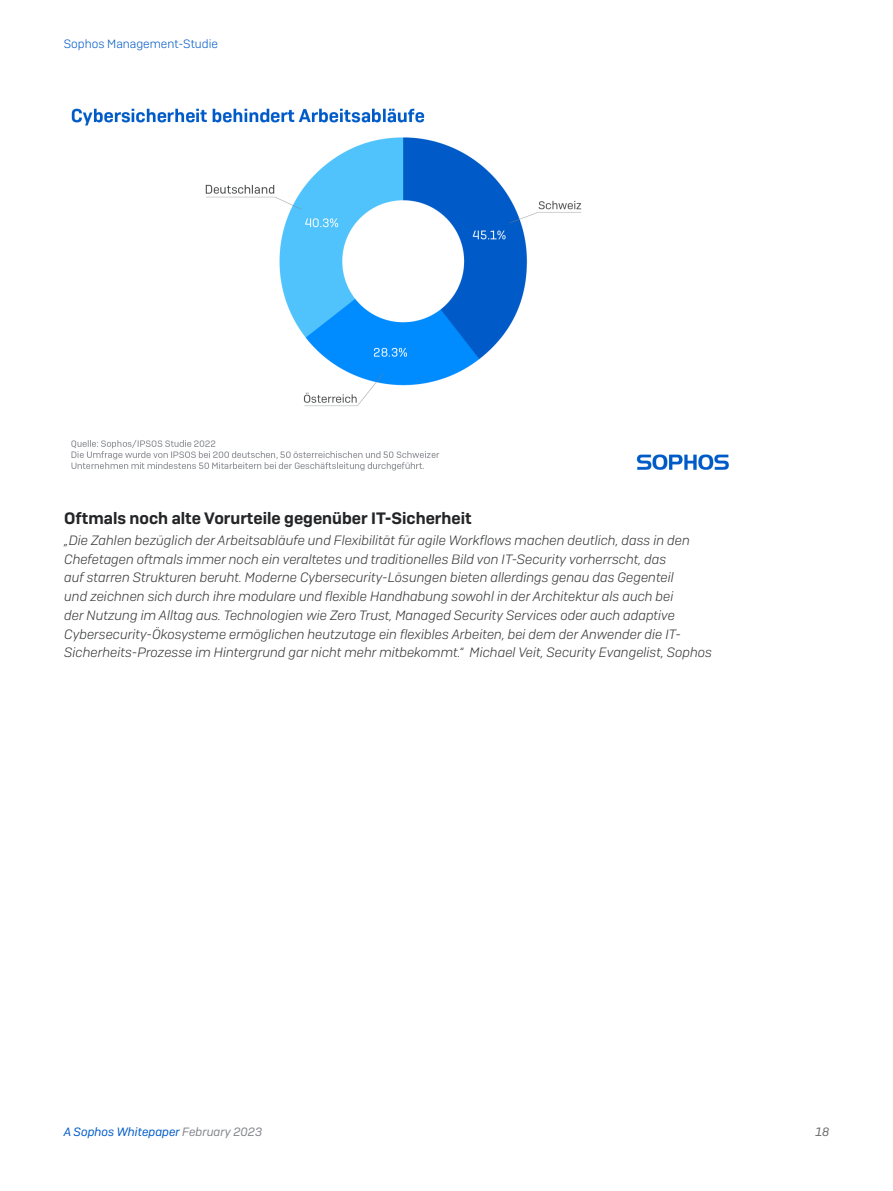
<style>
.page{position:relative;width:893px;height:1191px;background:#fff}
.page>*{position:absolute;margin:0;border:0;box-sizing:border-box;transform-origin:0 0}
.Subheading_3{font:600 16.5px "Sophos Sans";color:#242527}
.Body_Copy{font:italic 300 13.5px/18.8px "Sophos Sans";color:#363738}
.t1{font:italic 12px "Sophos Sans";color:#005bc8}
.t2{font:300 12px "Sophos Sans";color:#005bc8}
.t3{font:italic 12px "Sophos Sans";color:#696a6b}
.s1{color:#83868b}
</style>
<div class="page">
<img style="left:71px;top:108px;width:658px;height:363px">
<p class="t2" style="left:64px;top:36px;width:156px">Sophos Management-Studie</p>
<p class="Subheading_3" style="left:64px;top:508px;width:409px">Oftmals noch alte Vorurteile gegenüber IT-Sicherheit</p>
<p class="Body_Copy" style="left:64px;top:530px;width:649px">„Die Zahlen bezüglich der Arbeitsabläufe und Flexibilität für agile Workflows machen deutlich, dass in den Chefetagen oftmals immer noch ein veraltetes und traditionelles Bild von IT-Security vorherrscht, das<br>auf starren Strukturen beruht. Moderne Cybersecurity-Lösungen bieten allerdings genau das Gegenteil<br>und zeichnen sich durch ihre modulare und flexible Handhabung sowohl in der Architektur als auch bei<br>der Nutzung im Alltag aus. Technologien wie Zero Trust, Managed Security Services oder auch adaptive Cybersecurity-Ökosysteme ermöglichen heutzutage ein flexibles Arbeiten, bei dem der Anwender die IT-Sicherheits-Prozesse im Hintergrund gar nicht mehr mitbekommt.“ Michael Veit, Security Evangelist, Sophos</p>
<p class="t1" style="left:64px;top:1124px;width:200px">A Sophos Whitepaper <span class="s1">February 2023</span></p>
<p class="t3" style="left:815px;top:1124px;width:15px">18</p>
</div>
